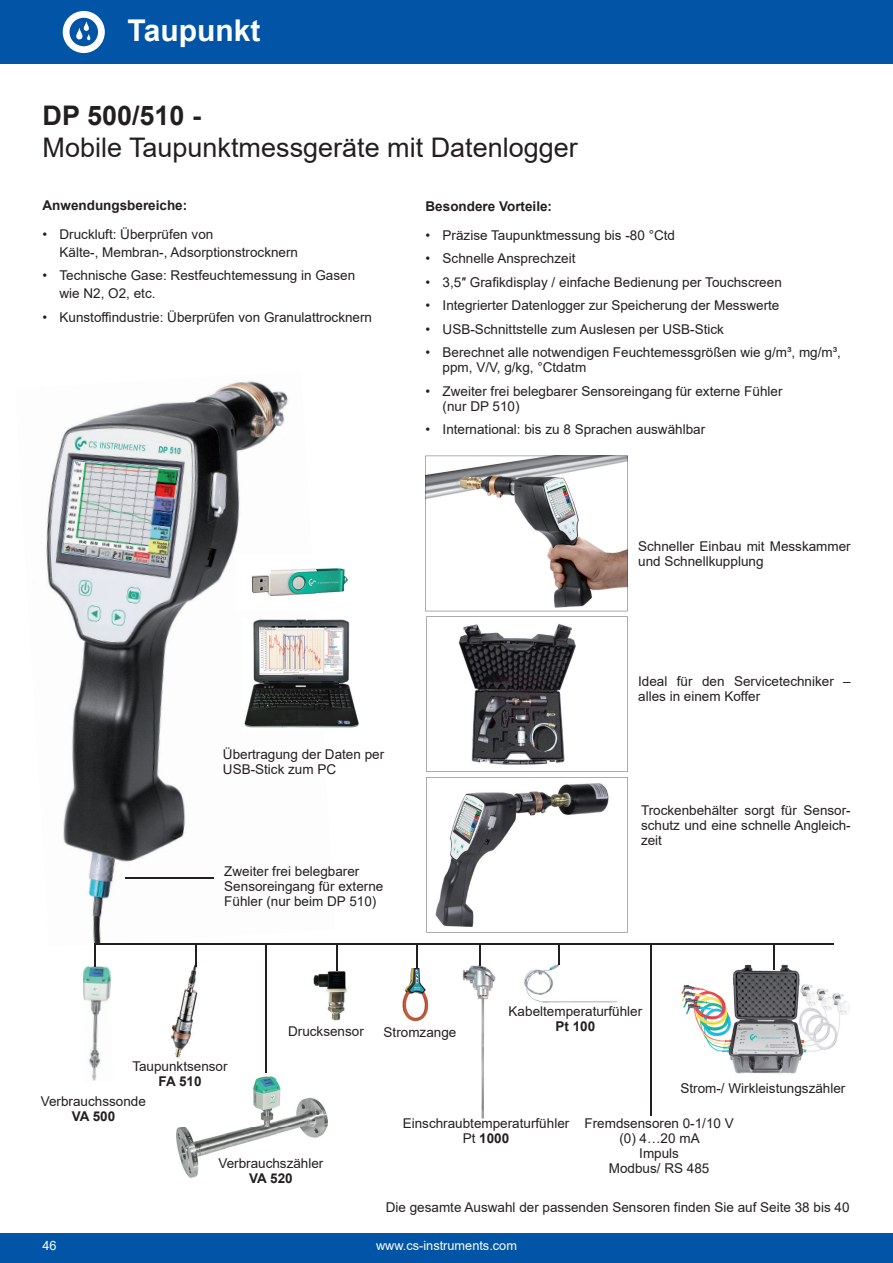
<style>
.page{position:relative;width:893px;height:1263px;background:#fff}
.page>*{position:absolute;margin:0;border:0;box-sizing:border-box;transform-origin:0 0}
.t1{font:700 30px "Arial";color:#fff}
.t2{font:27px "Arial";color:#231f20}
.t3{font:700 27px "Arial";color:#231f20}
.t4{font:13.5px/15px "Arial";color:#231f20}
.t5{font:700 13.5px "Arial";color:#231f20}
.t6{font:12.75px "Arial";color:#fff}
.s1{font-weight:700}
</style>
<div class="page">
<div style="left:0;top:0;width:893px;height:64px;background:#0154a6"></div>
<img style="left:46px;top:381px;width:242px;height:566px">
<svg style="left:425px;top:456px;width:203px;height:476px"></svg>
<img style="left:238px;top:555px;width:110px;height:54px">
<img style="left:681px;top:963px;width:169px;height:111px">
<img style="left:462px;top:965px;width:34px;height:154px">
<img style="left:171px;top:962px;width:27px;height:96px">
<img style="left:176px;top:1077px;width:152px;height:101px">
<img style="left:402px;top:968px;width:27px;height:54px">
<img style="left:313px;top:958px;width:34px;height:63px">
<img style="left:524px;top:964px;width:94px;height:39px">
<svg style="left:195px;top:945px;width:1px;height:22px"></svg>
<hr style="left:266px;top:944px;width:1px;height:129px;background:#231f20">
<svg style="left:336px;top:945px;width:1px;height:26px"></svg>
<hr style="left:94px;top:943px;width:740px;height:2px;background:#231f20">
<hr style="left:416px;top:944px;width:2px;height:24px;background:#231f20">
<hr style="left:479px;top:944px;width:2px;height:21px;background:#231f20">
<hr style="left:558px;top:944px;width:2px;height:21px;background:#231f20">
<svg style="left:773px;top:945px;width:1px;height:25px"></svg>
<hr style="left:650px;top:945px;width:2px;height:171px;background:#231f20">
<img style="left:83px;top:966px;width:28px;height:115px">
<hr style="left:94px;top:944px;width:2px;height:23px;background:#231f20">
<hr style="left:126px;top:877px;width:88px;height:1px;background:#231f20">
<img style="left:243px;top:619px;width:116px;height:111px">
<div style="left:0;top:1233px;width:893px;height:30px;background:#0154a6"></div>
<svg style="left:63px;top:11px;width:42px;height:42px"></svg>
<h1 class="t1" style="left:128px;top:10px;width:134px">Taupunkt</h1>
<h2 class="t3" style="left:43px;top:96px;width:160px">DP 500/510 -</h2>
<h2 class="t2" style="left:43px;top:129px;width:537px">Mobile Taupunktmessgeräte mit Datenlogger</h2>
<p class="t5" style="left:426px;top:197px;width:128px">Besondere Vorteile:</p>
<p class="t4" style="left:426px;top:227px;width:251px">• Präzise Taupunktmessung bis -80 °Ctd</p>
<p class="t4" style="left:426px;top:251px;width:151px">• Schnelle Ansprechzeit</p>
<p class="t4" style="left:426px;top:274px;width:358px">• 3,5″ Grafikdisplay / einfache Bedienung per Touchscreen</p>
<p class="t4" style="left:426px;top:298px;width:355px">• Integrierter Datenlogger zur Speicherung der Messwerte</p>
<p class="t4" style="left:426px;top:321px;width:300px">• USB-Schnittstelle zum Auslesen per USB-Stick</p>
<p class="t4" style="left:443px;top:345px;width:400px;text-indent:-17px">• Berechnet alle notwendigen Feuchtemessgrößen wie g/m³, mg/m³, ppm, V/V, g/kg, °Ctdatm</p>
<p class="t4" style="left:443px;top:383px;width:341px;text-indent:-17px">• Zweiter frei belegbarer Sensoreingang für externe Fühler (nur DP 510)</p>
<p class="t4" style="left:426px;top:422px;width:281px">• International: bis zu 8 Sprachen auswählbar</p>
<p class="t5" style="left:43px;top:196px;width:146px">Anwendungsbereiche:</p>
<p class="t4" style="left:60px;top:225px;width:240px;line-height:18px;text-indent:-17px">• Druckluft: Überprüfen von<br>Kälte-, Membran-, Adsorptionstrocknern</p>
<p class="t4" style="left:60px;top:266px;width:297px;line-height:18px;text-indent:-17px">• Technische Gase: Restfeuchtemessung in Gasen wie N2, O2, etc.</p>
<p class="t4" style="left:43px;top:309px;width:331px">• Kunstoffindustrie: Überprüfen von Granulattrocknern</p>
<p class="t4" style="left:638px;top:539px;width:214px">Schneller Einbau mit Messkammer und Schnellkupplung</p>
<p class="t4" style="left:223px;top:746px;width:163px">Übertragung der Daten per<br>USB-Stick zum PC</p>
<p class="t4" style="left:224px;top:864px;width:161px">Zweiter frei belegbarer<br>Sensoreingang für externe<br>Fühler (nur beim DP 510)</p>
<p class="t4" style="left:288px;top:1024px;width:77px">Drucksensor</p>
<p class="t4" style="left:384px;top:1025px;width:74px">Stromzange</p>
<p class="t4" style="left:638px;top:674px;width:214px">Ideal für den Servicetechniker – alles in einem Koffer</p>
<p class="t4" style="left:641px;top:803px;width:211px;text-align:justify">Trockenbehälter sorgt für Sensor&shy;schutz und eine schnelle Angleich&shy;zeit</p>
<p class="t4" style="left:509px;top:1004px;width:135px">Kabeltemperaturfühler</p>
<p class="t5" style="left:556px;top:1017px;width:41px">Pt 100</p>
<p class="t4" style="left:132px;top:1058px;width:97px">Taupunktsensor</p>
<p class="t5" style="left:158px;top:1071px;width:45px">FA 510</p>
<p class="t4" style="left:41px;top:1094px;width:107px">Verbrauchssonde</p>
<p class="t5" style="left:72px;top:1107px;width:45px">VA 500</p>
<p class="t4" style="left:218px;top:1155px;width:107px">Verbrauchszähler</p>
<p class="t5" style="left:249px;top:1169px;width:45px">VA 520</p>
<p class="t4" style="left:403px;top:1116px;width:168px;text-align:center">Einschraubtemperaturfühler<br>Pt <span class="s1">1000</span></p>
<p class="t4" style="left:680px;top:1081px;width:167px">Strom-/ Wirkleistungszähler</p>
<p class="t4" style="left:584px;top:1116px;width:151px;text-align:center">Fremdsensoren 0-1/10 V (0) 4…20 mA<br>Impuls<br>Modbus/ RS 485</p>
<p class="t4" style="left:386px;top:1200px;width:465px">Die gesamte Auswahl der passenden Sensoren finden Sie auf Seite 38 bis 40</p>
<p class="t6" style="left:43px;top:1237px;width:16px">46</p>
<p class="t6" style="left:376px;top:1237px;width:142px">www.cs-instruments.com</p>
</div>
